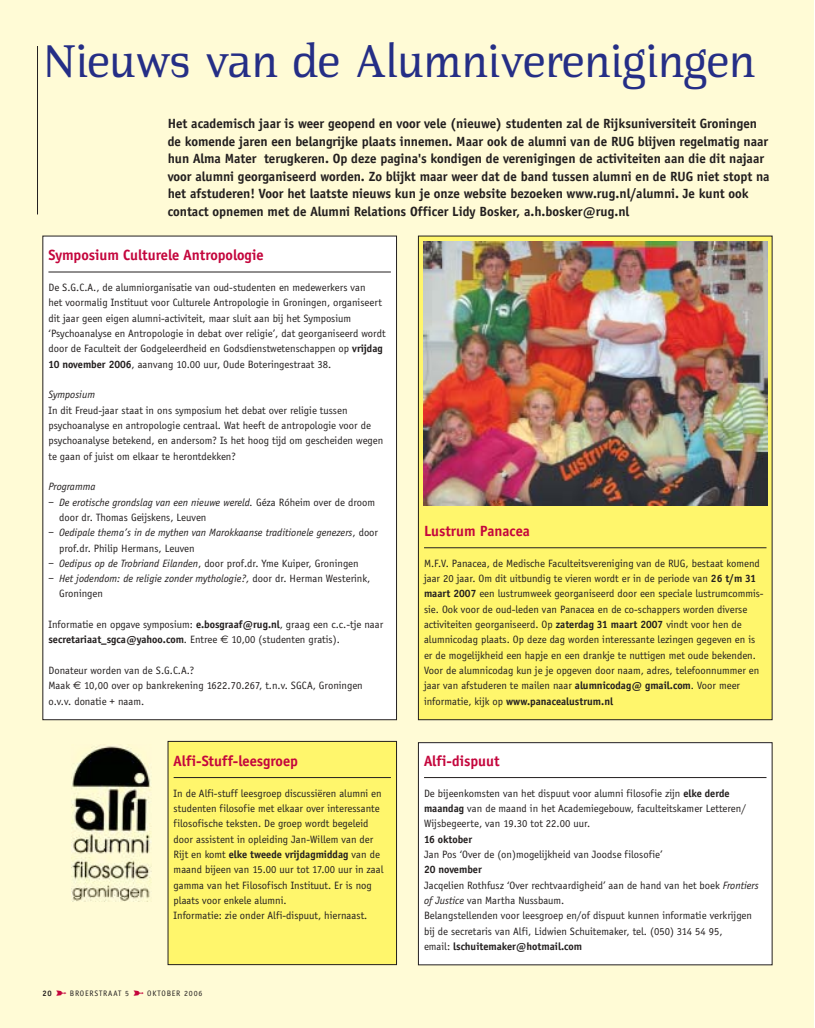
<style>
.page{position:relative;width:815px;height:1028px;background:#fff}
.page>*{position:absolute;margin:0;border:0;box-sizing:border-box;transform-origin:0 0}
.t1{font:47.5px "Anti Serifa";color:#252e86}
.t2{font:700 15.25px "Officina Sans";color:#c4063d}
.t3{font:700 13.75px/17.5px "Officina Sans";color:#231f1f}
.t4{font:11px/15.2px "Officina Sans";color:#231f1f}
.t5{font:italic 11px/15.2px "Officina Sans";color:#231f1f}
.t6{font:700 11px "Officina Sans";color:#231f1f}
.t7{font:8.12px "Officina Sans";letter-spacing:.095em;color:#231f1f}
.s1{font-weight:700}
.s2{font-style:italic}
.s3{font-style:normal}
.s4{font-family:"Euro Sans"}
.s5{font-family:"Bills DEC Orations";font-size:10px;color:#c4063d}
</style>
<div class="page">
<div style="left:0;top:0;width:814px;height:1027px;background:#fffbd6"></div>
<hr style="left:37px;top:46px;width:1px;height:168px;background:#231f1f">
<div style="left:418px;top:236px;width:354px;height:483px;background:#fff66c"></div>
<hr style="left:424px;top:547px;width:343px;height:1px;background:#231f1f">
<div style="left:168px;top:741px;width:229px;height:223px;background:#fff66c"></div>
<hr style="left:174px;top:777px;width:217px;height:1px;background:#231f1f">
<div style="left:168px;top:741px;width:229px;height:223px;border:1px solid #231f1f"></div>
<div style="left:43px;top:236px;width:354px;height:483px;background:#fff"></div>
<hr style="left:48px;top:272px;width:343px;height:1px;background:#231f1f">
<div style="left:418px;top:742px;width:354px;height:222px;background:#fff"></div>
<hr style="left:424px;top:777px;width:343px;height:1px;background:#231f1f">
<div style="left:418px;top:742px;width:354px;height:223px;border:1px solid #231f1f"></div>
<img style="left:423px;top:241px;width:344px;height:264px">
<img style="left:71px;top:746px;width:80px;height:155px">
<h1 class="t1" style="left:43px;top:42px;width:714px">Nieuws van de Alumniverenigingen</h1>
<p class="t3" style="left:168px;top:116px;width:604px">Het academisch jaar is weer geopend en voor vele (nieuwe) studenten zal de Rijksuniversiteit Groningen de komende jaren een belangrijke plaats innemen. Maar ook de alumni van de RUG blijven regelmatig naar hun Alma Mater terugkeren. Op deze pagina's kondigen de verenigingen de activiteiten aan die dit najaar voor alumni georganiseerd worden. Zo blijkt maar weer dat de band tussen alumni en de RUG niet stopt na het afstuderen! Voor het laatste nieuws kun je onze website bezoeken www.rug.nl/alumni. Je kunt ook contact opnemen met de Alumni Relations Officer Lidy Bosker, a.h.bosker@rug.nl</p>
<h2 class="t2" style="left:48px;top:249px;width:217px">Symposium Culturele Antropologie</h2>
<p class="t4" style="left:48px;top:280px;width:339px">De S.G.C.A., de alumniorganisatie van oud-studenten en medewerkers van<br>het voormalig Instituut voor Culturele Antropologie in Groningen, organiseert dit jaar geen eigen alumni-activiteit, maar sluit aan bij het Symposium ‘Psychoanalyse en Antropologie in debat over religie’, dat georganiseerd wordt door de Faculteit der Godgeleerdheid en Godsdienstwetenschappen op <span class="s1">vrijdag 10 november 2006</span>, aanvang 10.00 uur, Oude Boteringestraat 38.</p>
<p class="t5" style="left:48px;top:388px;width:48px">Symposium</p>
<p class="t4" style="left:48px;top:403px;width:336px">In dit Freud-jaar staat in ons symposium het debat over religie tussen psychoanalyse en antropologie centraal. Wat heeft de antropologie voor de psychoanalyse betekend, en andersom? Is het hoog tijd om gescheiden wegen te gaan of juist om elkaar te herontdekken?</p>
<p class="t5" style="left:48px;top:480px;width:49px">Programma</p>
<p class="t4" style="left:59px;top:495px;width:318px;text-indent:-11px">– <span class="s2">De erotische grondslag van een nieuwe wereld.</span> Géza Róheim over de droom door dr. Thomas Geijskens, Leuven</p>
<p class="t5" style="left:59px;top:525px;width:321px;text-indent:-11px"><span class="s3">–</span> Oedipale thema’s in de mythen van Marokkaanse traditionele genezers<span class="s3">, door prof.dr. Philip Hermans, Leuven</span></p>
<p class="t4" style="left:48px;top:556px;width:312px">– <span class="s2">Oedipus op de Trobriand Eilanden</span>, door prof.dr. Yme Kuiper, Groningen</p>
<p class="t5" style="left:59px;top:571px;width:313px;text-indent:-11px"><span class="s3">–</span> Het jodendom: de religie zonder mythologie?, <span class="s3">door dr. Herman Westerink,<br>Groningen</span></p>
<p class="t4" style="left:48px;top:617px;width:336px">Informatie en opgave symposium: <span class="s1">e.bosgraaf@rug.nl</span>, graag een c.c.-tje naar <span class="s1">secretariaat_sgca@yahoo.com</span>. Entree <span class="s4">€</span> 10,00 (studenten gratis).</p>
<p class="t4" style="left:48px;top:663px;width:316px">Donateur worden van de S.G.C.A.?<br>Maak <span class="s4">€</span> 10,00 over op bankrekening 1622.70.267, t.n.v. SGCA, Groningen o.v.v. donatie + naam.</p>
<h2 class="t2" style="left:174px;top:755px;width:126px">Alfi-Stuff-leesgroep</h2>
<p class="t4" style="left:174px;top:786px;width:211px">In de Alfi-stuff leesgroep discussiëren alumni en studenten filosofie met elkaar over interessante filosofische teksten. De groep wordt begeleid door assistent in opleiding Jan-Willem van der Rijt en komt <span class="s1">elke tweede vrijdagmiddag</span> van de maand bijeen van 15.00 uur tot 17.00 uur in zaal gamma van het Filosofisch Instituut. Er is nog plaats voor enkele alumni.<br>Informatie: zie onder Alfi-dispuut, hiernaast.</p>
<p class="t7" style="left:43px;top:989px;width:161px"><span class="s1">20</span> <span class="s5">&gt;</span> BROERSTRAAT 5 <span class="s5">&gt;</span> OKTOBER 2006</p>
<h2 class="t2" style="left:424px;top:525px;width:107px">Lustrum Panacea</h2>
<p class="t4" style="left:424px;top:556px;width:341px">M.F.V. Panacea, de Medische Faculteitsvereniging van de RUG, bestaat komend jaar 20 jaar. Om dit uitbundig te vieren wordt er in de periode van <span class="s1">26 t/m 31 maart 2007</span> een lustrumweek georganiseerd door een speciale lustrumcommis&shy;sie. Ook voor de oud-leden van Panacea en de co-schappers worden diverse activiteiten georganiseerd. Op <span class="s1">zaterdag 31 maart 2007</span> vindt voor hen de alumnicodag plaats. Op deze dag worden interessante lezingen gegeven en is er de mogelijkheid een hapje en een drankje te nuttigen met oude bekenden.<br>Voor de alumnicodag kun je je opgeven door naam, adres, telefoonnummer en jaar van afstuderen te mailen naar <span class="s1">alumnicodag@ gmail.com</span>. Voor meer informatie, kijk op <span class="s1">www.panacealustrum.nl</span></p>
<h2 class="t2" style="left:424px;top:755px;width:77px">Alfi-dispuut</h2>
<p class="t4" style="left:424px;top:786px;width:324px">De bijeenkomsten van het dispuut voor alumni filosofie zijn <span class="s1">elke derde maandag</span> van de maand in het Academiegebouw, faculteitskamer Letteren/<br>Wijsbegeerte, van 19.30 tot 22.00 uur.</p>
<p class="t6" style="left:424px;top:834px;width:50px">16 oktober</p>
<p class="t4" style="left:424px;top:847px;width:240px">Jan Pos ‘Over de (on)mogelijkheid van Joodse filosofie’</p>
<p class="t4" style="left:424px;top:862px;width:336px"><span class="s1">20 november<br></span>Jacqelien Rothfusz ‘Over rechtvaardigheid’ aan de hand van het boek <span class="s2">Frontiers of Justice</span> van Martha Nussbaum.<br>Belangstellenden voor leesgroep en/of dispuut kunnen informatie verkrijgen bij de secretaris van Alfi, Lidwien Schuitemaker, tel. (050) 314 54 95,<br>email: <span class="s1">lschuitemaker@hotmail.com</span></p>
</div>
